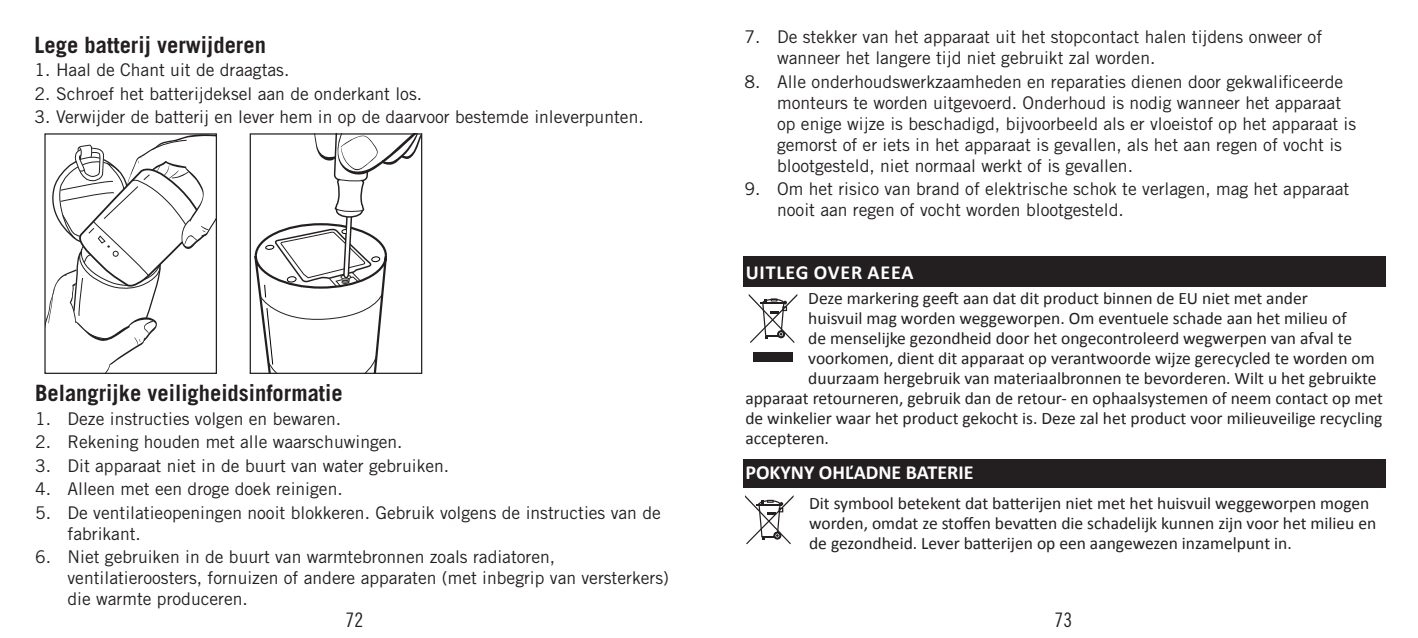
<style>
.page{position:relative;width:1418px;height:638px;background:#fff}
.page>*{position:absolute;margin:0;border:0;box-sizing:border-box;transform-origin:0 0}
.t1{font:700 22.5px "Trade Gothic";color:#231f20}
.t2{font:700 20px "Calibri";color:#fff}
.t3{font:700 20px "Calibri";letter-spacing:.04em;color:#fff}
.t4{font:20px "Trade Gothic Cond Eighteen";color:#231f20}
.t5{font:17.5px/21px "Trade Gothic";color:#231f20}
.t6{font:17.5px/20px "Calibri";color:#231f20}
</style>
<div class="page">
<div style="left:742px;top:256px;width:643px;height:30px;background:#231f20"></div>
<div style="left:742px;top:459px;width:643px;height:28px;background:#231f20"></div>
<div style="left:753px;top:352px;width:40px;height:10px;background:#231f20"></div>
<svg style="left:748px;top:294px;width:49px;height:49px"></svg>
<svg style="left:745px;top:495px;width:48px;height:49px"></svg>
<svg style="left:46px;top:135px;width:169px;height:237px"></svg>
<div style="left:44px;top:133px;width:173px;height:241px;border:1px solid #231f20"></div>
<svg style="left:254px;top:135px;width:166px;height:237px"></svg>
<div style="left:250px;top:133px;width:172px;height:241px;border:1px solid #231f20"></div>
<p class="t1" style="left:35px;top:31px;width:233px">Lege batterij verwijderen</p>
<p class="t5" style="left:35px;top:59px;width:256px">1. Haal de Chant uit de draagtas.</p>
<p class="t5" style="left:35px;top:83px;width:389px">2. Schroef het batterijdeksel aan de onderkant los.</p>
<p class="t5" style="left:35px;top:106px;width:610px">3. Verwijder de batterij en lever hem in op de daarvoor bestemde inleverpunten.</p>
<p class="t1" style="left:35px;top:379px;width:309px">Belangrijke veiligheidsinformatie</p>
<p class="t5" style="left:35px;top:408px;width:308px">1. Deze instructies volgen en bewaren.</p>
<p class="t5" style="left:35px;top:431px;width:369px">2. Rekening houden met alle waarschuwingen.</p>
<p class="t5" style="left:35px;top:455px;width:416px">3. Dit apparaat niet in de buurt van water gebruiken.</p>
<p class="t5" style="left:35px;top:478px;width:309px">4. Alleen met een droge doek reinigen.</p>
<p class="t5" style="left:67px;top:502px;width:595px;text-indent:-32px">5. De ventilatieopeningen nooit blokkeren. Gebruik volgens de instructies van de fabrikant.</p>
<p class="t5" style="left:67px;top:546px;width:603px;text-indent:-32px">6. Niet gebruiken in de buurt van warmtebronnen zoals radiatoren, ventilatieroosters, fornuizen of andere apparaten (met inbegrip van versterkers) die warmte produceren.</p>
<p class="t5" style="left:777px;top:26px;width:546px;text-indent:-32px">7. De stekker van het apparaat uit het stopcontact halen tijdens onweer of wanneer het langere tijd niet gebruikt zal worden.</p>
<p class="t5" style="left:777px;top:71px;width:580px;text-indent:-32px">8. Alle onderhoudswerkzaamheden en reparaties dienen door gekwalificeerde monteurs te worden uitgevoerd. Onderhoud is nodig wanneer het apparaat op enige wijze is beschadigd, bijvoorbeeld als er vloeistof op het apparaat is gemorst of er iets in het apparaat is gevallen, als het aan regen of vocht is blootgesteld, niet normaal werkt of is gevallen.</p>
<p class="t5" style="left:777px;top:178px;width:574px;text-indent:-32px">9. Om het risico van brand of elektrische schok te verlagen, mag het apparaat nooit aan regen of vocht worden blootgesteld.</p>
<p class="t3" style="left:745px;top:259px;width:169px">UITLEG OVER AEEA</p>
<p class="t6" style="left:808px;top:288px;width:501px">Deze markering geeft aan dat dit product binnen de EU niet met ander</p>
<p class="t6" style="left:808px;top:308px;width:540px">huisvuil mag worden weggeworpen. Om eventuele schade aan het milieu of</p>
<p class="t6" style="left:808px;top:328px;width:545px">de menselijke gezondheid door het ongecontroleerd wegwerpen van afval te</p>
<p class="t6" style="left:808px;top:348px;width:568px">voorkomen, dient dit apparaat op verantwoorde wijze gerecycled te worden om</p>
<p class="t6" style="left:808px;top:368px;width:569px">duurzaam hergebruik van materiaalbronnen te bevorderen. Wilt u het gebruikte</p>
<p class="t6" style="left:745px;top:388px;width:639px">apparaat retourneren, gebruik dan de retour- en ophaalsystemen of neem contact op met</p>
<p class="t6" style="left:745px;top:408px;width:638px">de winkelier waar het product gekocht is. Deze zal het product voor milieuveilige recycling</p>
<p class="t6" style="left:745px;top:428px;width:85px">accepteren.</p>
<p class="t2" style="left:745px;top:459px;width:230px">POKYNY OHĽADNE BATERIE</p>
<p class="t6" style="left:809px;top:493px;width:568px">Dit symbool betekent dat batterijen niet met het huisvuil weggeworpen mogen worden, omdat ze stoffen bevatten die schadelijk kunnen zijn voor het milieu en de gezondheid. Lever batterijen op een aangewezen inzamelpunt in.</p>
<p class="t4" style="left:345px;top:608px;width:19px">72</p>
<p class="t4" style="left:1054px;top:608px;width:19px">73</p>
</div>
